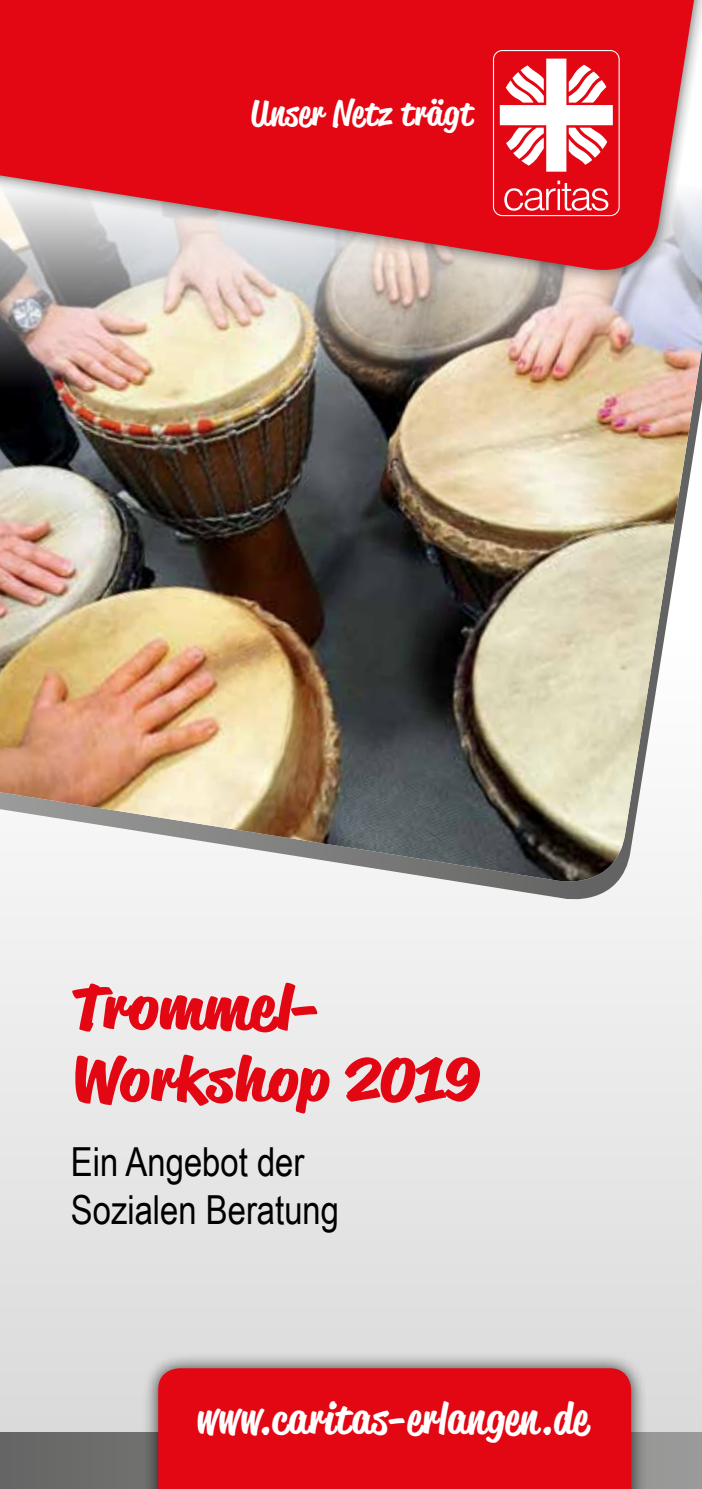
<style>
.page{position:relative;width:702px;height:1489px;background:#fff}
.page>*{position:absolute;margin:0;border:0;box-sizing:border-box;transform-origin:0 0}
.t1{font:700 60px/72px "Reklame Script";letter-spacing:.02em;color:#e30613}
.t2{font:500 42.5px "Reklame Script";letter-spacing:.02em;color:#fff}
.t3{font:40px/48px "Arial Narrow";color:#000}
.t4{font:500 35px "Reklame Script";letter-spacing:.02em;color:#fff}
</style>
<div class="page">
<div style="left:0;top:638px;width:702px;height:850px;background:#e8e8e8"></div>
<img style="left:0;top:297px;width:702px;height:592px">
<svg style="left:0;top:1431px;width:702px;height:57px;background:#797978"></svg>
<div style="left:142px;top:1352px;width:505px;height:136px;background:#000;opacity:.75"></div>
<div style="left:158px;top:1368px;width:473px;height:120px;background:#e30613"></div>
<svg style="left:0;top:278px;width:702px;height:19px;background:#c8bdb7"></svg>
<svg style="left:0;top:0;width:702px;height:278px;background:#df3740"></svg>
<svg style="left:493px;top:50px;width:126px;height:166px"></svg>
<p class="t4" style="left:251px;top:89px;width:223px">Unser Netz trägt</p>
<h1 class="t1" style="left:71px;top:970px;width:409px">Trommel-<br>Workshop 2019</h1>
<p class="t3" style="left:71px;top:1136px;width:270px">Ein Angebot der<br>Sozialen Beratung</p>
<p class="t2" style="left:197px;top:1388px;width:393px">www.caritas-erlangen.de</p>
</div>
